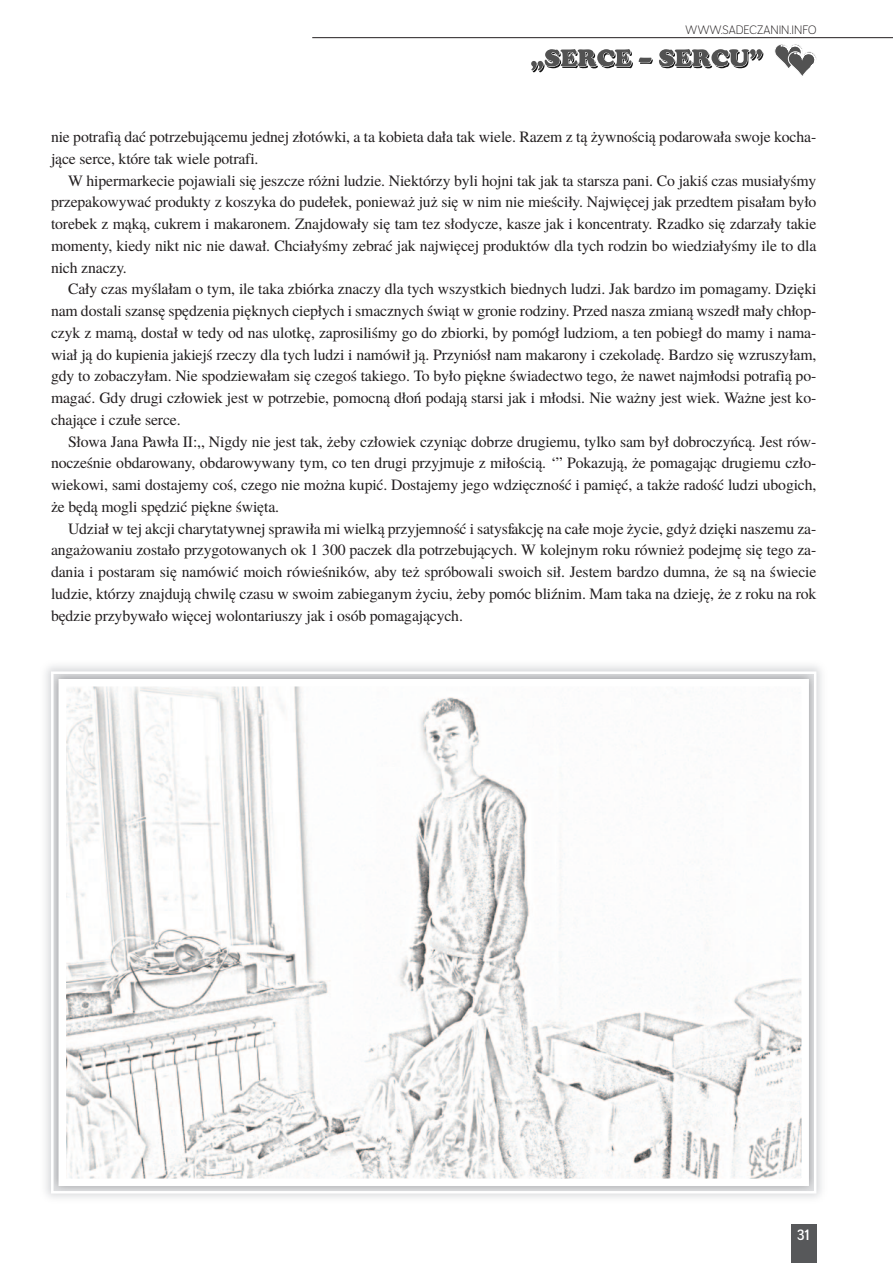
<style>
.page{position:relative;width:893px;height:1263px;background:#fff}
.page>*{position:absolute;margin:0;border:0;box-sizing:border-box;transform-origin:0 0}
.t1{font:15.75px/21.8px "Te X Gyre Termes";letter-spacing:-.01em;color:#231f20;text-align:justify}
.t2{font:15px "Negotiate Rg";color:#fff}
.t3{font:12px "Negotiate Lt";color:#231f20}
</style>
<div class="page">
<hr style="left:312px;top:37px;width:581px;height:1px;background:#231f20">
<div style="left:791px;top:1225px;width:25px;height:38px;background:#57585a"></div>
<svg style="left:774px;top:44px;width:43px;height:32px"></svg>
<svg style="left:531px;top:49px;width:232px;height:24px"></svg>
<img style="left:45px;top:665px;width:777px;height:533px">
<img style="left:68px;top:688px;width:732px;height:489px">
<div style="left:51px;top:671px;width:765px;height:522px;border:3px solid #fff"></div>
<p class="t3" style="left:686px;top:25px;width:132px">WWW.SADECZANIN.INFO</p>
<p class="t1" style="left:51px;top:128px;width:767px">nie po tra fią dać po trze bu ją ce mu jed nej zło tów ki, a ta ko bie ta da ła tak wie le. Ra zem z tą żyw no ścią po da ro wa ła swo je ko cha - ją ce ser ce, któ re tak wie le po tra fi.</p>
<p class="t1" style="left:51px;top:171px;width:767px;text-indent:17px">W hi per mar ke cie po ja wia li się jesz cze ró żni lu dzie. Nie któ rzy by li hoj ni tak jak ta star sza pa ni. Co ja kiś czas mu sia ły śmy prze pa ko wy wać pro duk ty z ko szy ka do pu de łek, po nie waż już się w nim nie mie ści ły. Naj wię cej jak przed tem pi sa łam by ło to re bek z mą ką, cu krem i ma ka ro nem. Znaj do wa ły się tam tez sło dy cze, ka sze jak i kon cen tra ty. Rzad ko się zda rza ły ta kie mo men ty, kie dy nikt nic nie da wał. Chcia ły śmy ze brać jak naj wię cej pro duk tów dla tych ro dzin bo wie dzia ły śmy ile to dla nich zna czy.</p>
<p class="t1" style="left:51px;top:280px;width:767px;text-indent:17px">Ca ły czas my śla łam o tym, ile ta ka zbiór ka zna czy dla tych wszyst kich bied nych lu dzi. Jak bar dzo im po ma ga my. Dzię ki nam do sta li szan sę spę dze nia pięk nych cie płych i smacz nych świąt w gro nie ro dzi ny. Przed na sza zmia ną wszedł ma ły chłop - czyk z ma mą, do stał w te dy od nas ulot kę, za pro si li śmy go do zbior ki, by po mógł lu dziom, a ten po biegł do ma my i na ma - wiał ją do ku pie nia ja kiejś rze czy dla tych lu dzi i na mó wił ją. Przy niósł nam ma ka ro ny i cze ko la dę. Bar dzo się wzru szy łam, gdy to zo ba czy łam. Nie spo dzie wa łam się cze goś ta kie go. To by ło pięk ne świa dec two te go, że na wet naj młod si po tra fią po - ma gać. Gdy dru gi czło wiek jest w po trze bie, po moc ną dłoń po da ją star si jak i młod si. Nie wa żny jest wiek. Wa żne jest ko - cha ją ce i czu łe ser ce.</p>
<p class="t1" style="left:51px;top:432px;width:767px;text-indent:17px">Sło wa Ja na Paw ła II:,, Ni gdy nie jest tak, że by czło wiek czy niąc do brze dru gie mu, tyl ko sam był do bro czyń cą. Jest rów - no cze śnie ob da ro wa ny, ob da ro wy wa ny tym, co ten dru gi przyj mu je z mi ło ścią. ‘” Po ka zu ją, że po ma ga jąc dru gie mu czło - wie ko wi, sa mi do sta je my coś, cze go nie mo żna ku pić. Do sta je my je go wdzięcz ność i pa mięć, a ta kże ra dość lu dzi ubo gich, że bę dą mo gli spę dzić pięk ne świę ta.</p>
<p class="t1" style="left:51px;top:519px;width:767px;text-indent:17px">Udział w tej ak cji cha ry ta tyw nej spra wi ła mi wiel ką przy jem ność i sa tys fak cję na ca łe mo je ży cie, gdyż dzię ki na sze mu za - an ga żo wa niu zo sta ło przy go to wa nych ok 1 300 pa czek dla po trze bu ją cych. W ko lej nym ro ku rów nież po dej mę się te go za - da nia i po sta ram się na mó wić mo ich ró wie śni ków, aby też spró bo wa li swo ich sił. Je stem bar dzo dum na, że są na świe cie lu dzie, któ rzy znaj du ją chwi lę cza su w swo im za bie ga nym ży ciu, że by po móc bliź nim. Mam ta ka na dzie ję, że z ro ku na rok bę dzie przy by wa ło wię cej wo lon ta riu szy jak i osób po ma ga ją cych.</p>
<p class="t2" style="left:797px;top:1229px;width:14px">31</p>
</div>
